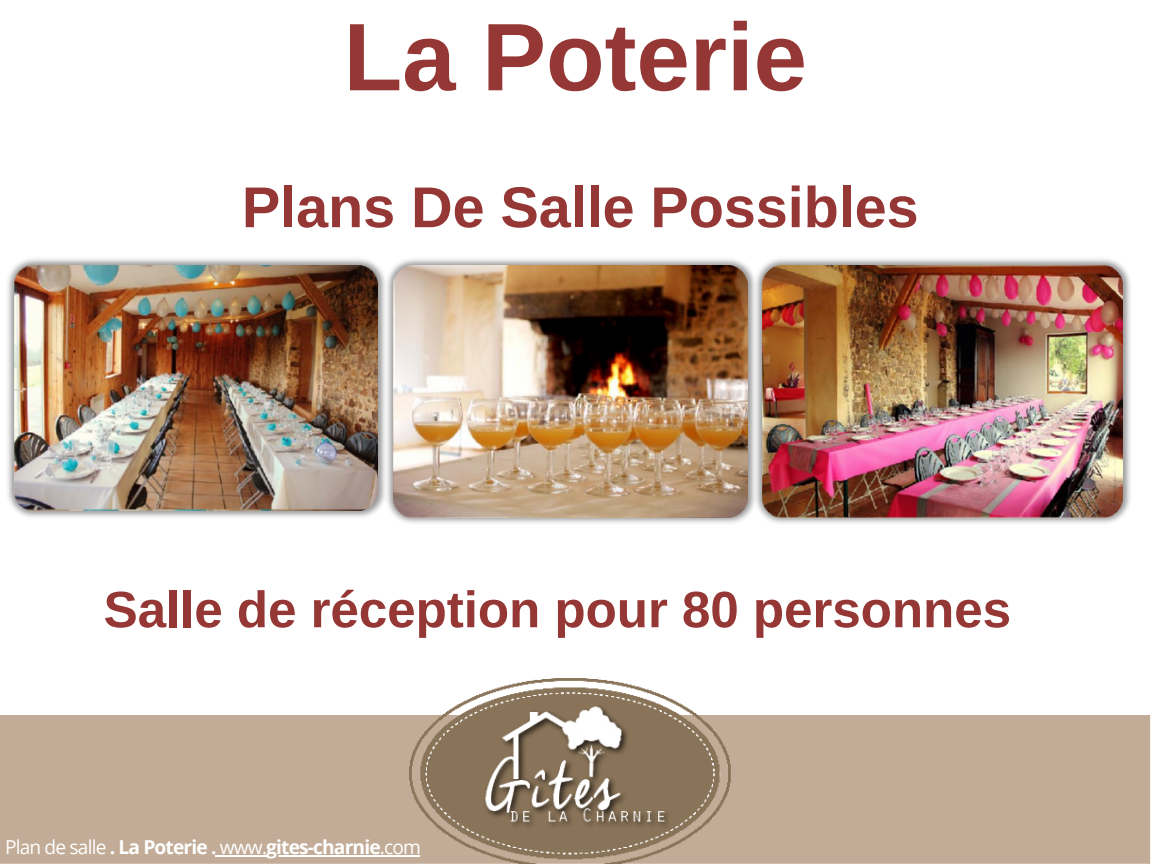
<style>
.page{position:relative;width:1152px;height:864px;background:#fff}
.page>*{position:absolute;margin:0;border:0;box-sizing:border-box;transform-origin:0 0}
.t1{font:700 96px "Arimo";color:#953735}
.t2{font:700 57.6px "Arimo";color:#953735}
.t3{font:700 51.15px "Arimo";color:#953735}
.t4{font:700 19.2px "Open Sans";letter-spacing:-.045em;color:#fff}
.s1{font-weight:400}
</style>
<div class="page">
<div style="left:0;top:716px;width:1150px;height:148px;background:#c2ac97"></div>
<img style="left:394px;top:678px;width:351px;height:186px">
<img style="left:7px;top:258px;width:375px;height:259px">
<img style="left:15px;top:265px;width:363px;height:246px">
<img style="left:758px;top:258px;width:372px;height:265px">
<img style="left:763px;top:265px;width:360px;height:252px">
<img style="left:382px;top:259px;width:376px;height:264px">
<img style="left:394px;top:265px;width:353px;height:252px">
<hr style="left:220px;top:855px;width:46px;height:2px;background:#fff">
<hr style="left:266px;top:855px;width:114px;height:2px;background:#fff">
<hr style="left:380px;top:855px;width:40px;height:2px;background:#fff">
<p class="t1" style="left:344px;top:3px;width:465px">La Poterie</p>
<p class="t2" style="left:242px;top:175px;width:678px">Plans De Salle Possibles</p>
<p class="t3" style="left:104px;top:581px;width:909px">Salle de réception pour 80 personnes</p>
<p class="t4" style="left:5px;top:834px;width:417px"><span class="s1">Plan de salle</span> . La Poterie . <span class="s1">www.</span>gites-charnie<span class="s1">.com</span></p>
</div>
